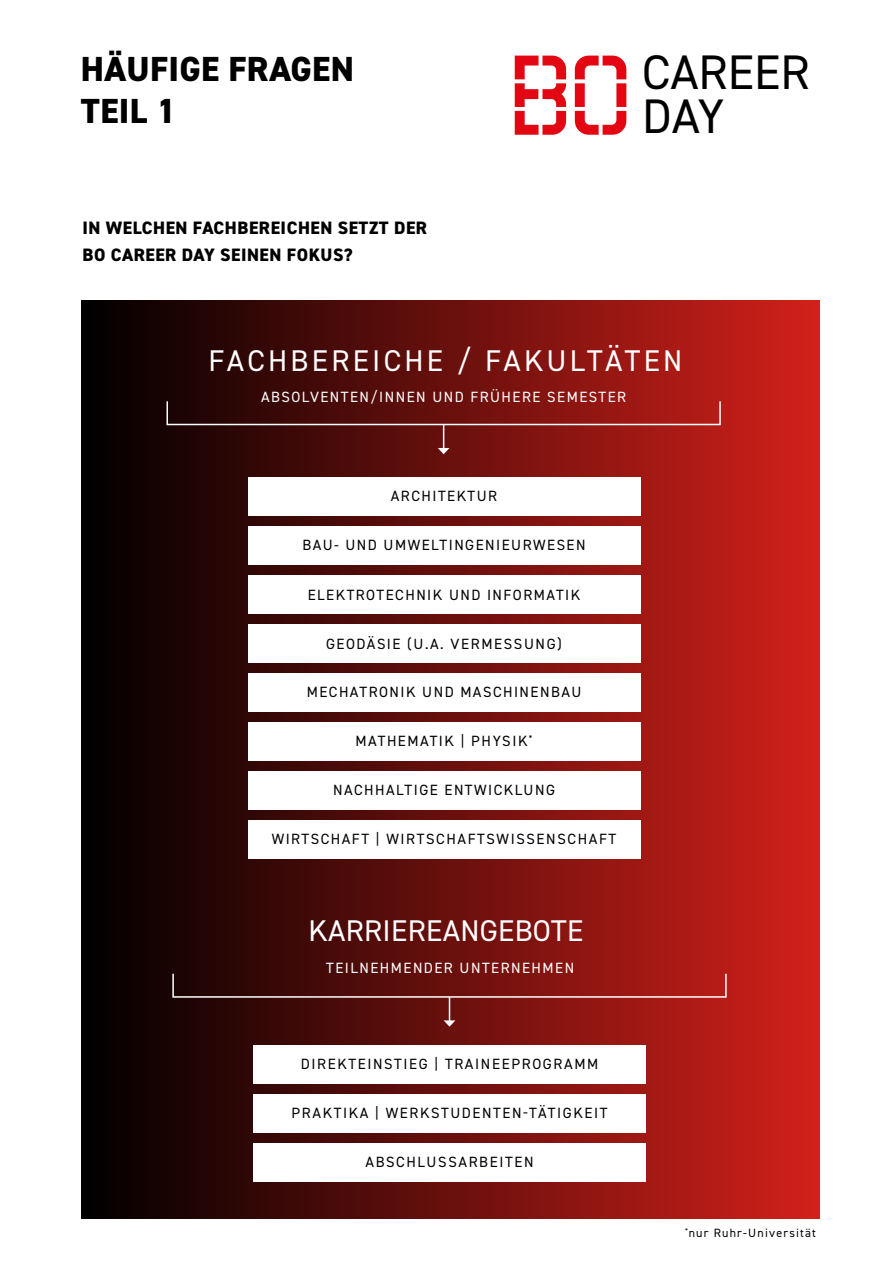
<style>
.page{position:relative;width:893px;height:1263px;background:#fff}
.page>*{position:absolute;margin:0;border:0;box-sizing:border-box;transform-origin:0 0}
.t1{font:48.6px/44.5px "DIN2014";color:#000}
.t2{font:800 34.95px/41.8px "DIN2014";letter-spacing:.01em;color:#000}
.t3{font:30px "DIN2014";letter-spacing:.11em;color:#fff}
.t4{font:30px "DIN2014";letter-spacing:.01em;color:#fff}
.t5{font:800 18px/27px "DIN2014";letter-spacing:.03em;color:#000}
.t6{font:14.85px "DIN2014";letter-spacing:.1em;color:#000}
.t7{font:14.85px "DIN2014";letter-spacing:.1em;color:#fff}
.t8{font:12px "DIN2014";letter-spacing:.1em;color:#000}
</style>
<div class="page">
<div style="left:81px;top:300px;width:739px;height:918px;background:linear-gradient(to right,#000101,#d3211b)"></div>
<svg style="left:515px;top:55px;width:111px;height:80px"></svg>
<div style="left:248px;top:477px;width:392px;height:39px;background:#fff"></div>
<div style="left:248px;top:526px;width:392px;height:39px;background:#fff"></div>
<div style="left:248px;top:576px;width:392px;height:38px;background:#fff"></div>
<div style="left:248px;top:624px;width:392px;height:39px;background:#fff"></div>
<div style="left:248px;top:673px;width:392px;height:39px;background:#fff"></div>
<div style="left:248px;top:722px;width:392px;height:39px;background:#fff"></div>
<div style="left:248px;top:771px;width:392px;height:39px;background:#fff"></div>
<svg style="left:438px;top:425px;width:11px;height:29px"></svg>
<div style="left:166px;top:401px;width:555px;height:24px;border:2px solid #fff"></div>
<svg style="left:444px;top:998px;width:11px;height:29px"></svg>
<div style="left:172px;top:973px;width:555px;height:25px;border:2px solid #fff"></div>
<div style="left:253px;top:1045px;width:393px;height:39px;background:#fff"></div>
<div style="left:253px;top:1094px;width:393px;height:38px;background:#fff"></div>
<div style="left:253px;top:1143px;width:393px;height:38px;background:#fff"></div>
<div style="left:248px;top:820px;width:392px;height:38px;background:#fff"></div>
<h2 class="t2" style="left:81px;top:48px;width:274px">HÄUFIGE FRAGEN<br>TEIL 1</h2>
<p class="t5" style="left:82px;top:214px;width:346px">IN WELCHEN FACHBEREICHEN SETZT DER<br>BO CAREER DAY SEINEN FOKUS?</p>
<h1 class="t1" style="left:642px;top:49px;width:169px">CAREER<br>DAY</h1>
<h3 class="t3" style="left:208px;top:342px;width:475px">FACHBEREICHE / FAKULTÄTEN</h3>
<p class="t7" style="left:261px;top:388px;width:367px">ABSOLVENTEN/INNEN UND FRÜHERE SEMESTER</p>
<p class="t6" style="left:391px;top:487px;width:108px">ARCHITEKTUR</p>
<p class="t6" style="left:302px;top:536px;width:285px">BAU- UND UMWELTINGENIEURWESEN</p>
<p class="t6" style="left:308px;top:585px;width:274px">ELEKTROTECHNIK UND INFORMATIK</p>
<p class="t6" style="left:326px;top:634px;width:237px">GEODÄSIE (U.A. VERMESSUNG)</p>
<p class="t6" style="left:307px;top:683px;width:276px">MECHATRONIK UND MASCHINENBAU</p>
<p class="t6" style="left:356px;top:732px;width:178px">MATHEMATIK | PHYSIK<sup>*</sup></p>
<p class="t6" style="left:333px;top:781px;width:223px">NACHHALTIGE ENTWICKLUNG</p>
<p class="t6" style="left:272px;top:830px;width:346px">WIRTSCHAFT | WIRTSCHAFTSWISSENSCHAFT</p>
<h3 class="t4" style="left:309px;top:911px;width:276px">KARRIEREANGEBOTE</h3>
<p class="t7" style="left:326px;top:959px;width:249px">TEILNEHMENDER UNTERNEHMEN</p>
<p class="t6" style="left:301px;top:1055px;width:299px">DIREKTEINSTIEG | TRAINEEPROGRAMM</p>
<p class="t6" style="left:291px;top:1103px;width:318px">PRAKTIKA | WERKSTUDENTEN-TÄTIGKEIT</p>
<p class="t6" style="left:365px;top:1152px;width:170px">ABSCHLUSSARBEITEN</p>
<p class="t8" style="left:685px;top:1225px;width:132px"><sup>*</sup>nur Ruhr-Universität</p>
</div>
